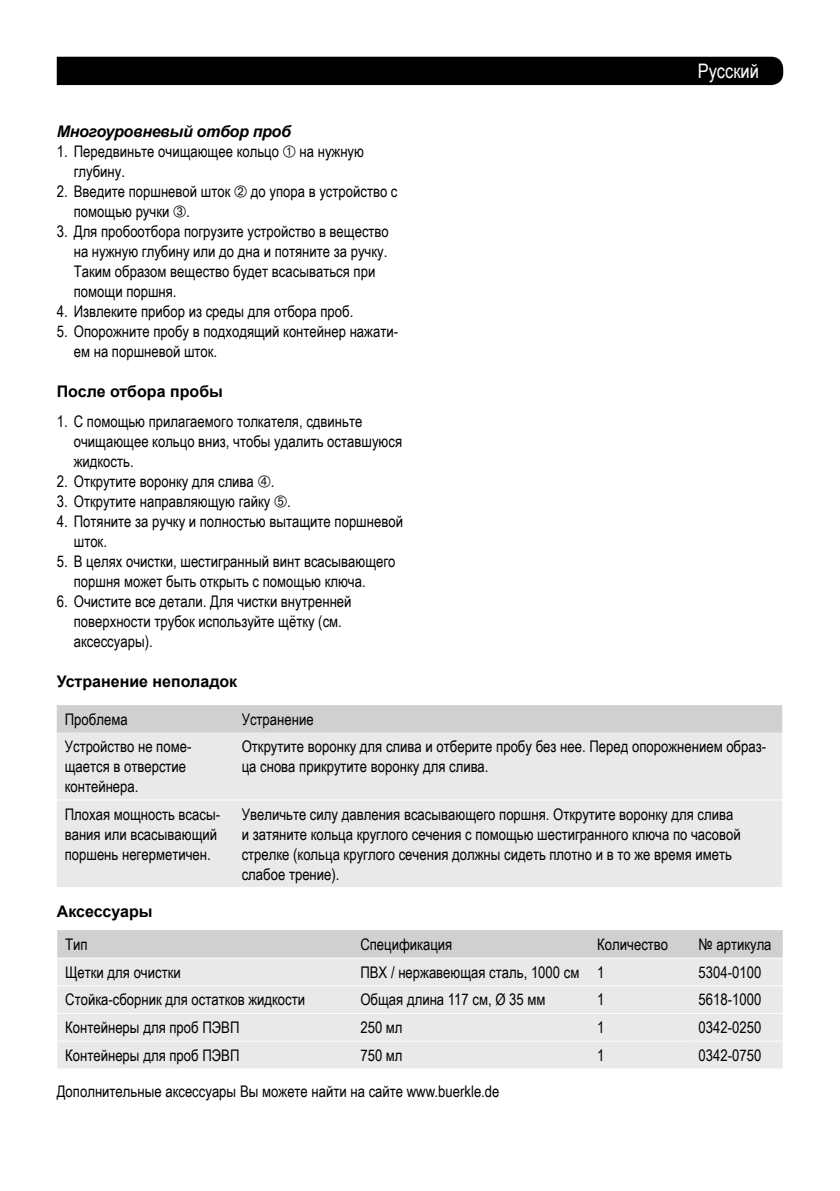
<style>
.page{position:relative;width:840px;height:1191px;background:#fff}
.page>*{position:absolute;margin:0;border:0;box-sizing:border-box;transform-origin:0 0}
.t1{font:20px "Arial Narrow";color:#fff}
.t2{font:16px/20px "Arial Narrow";color:#000}
.t3{font:700 16px "Arial";color:#000}
.t4{font:italic 700 16px "Arial";letter-spacing:-.02em;color:#000}
</style>
<div class="page">
<div style="left:57px;top:57px;width:725px;height:28px;background:#000"></div>
<div style="left:57px;top:705px;width:724px;height:27px;background:#d0d0d0"></div>
<div style="left:57px;top:732px;width:724px;height:155px;background:#e9e9e9"></div>
<hr style="left:57px;top:799px;width:176px;height:1px;background:#fff">
<hr style="left:233px;top:799px;width:548px;height:1px;background:#fff">
<div style="left:57px;top:930px;width:725px;height:27px;background:#d0d0d0"></div>
<div style="left:57px;top:958px;width:725px;height:110px;background:#e9e9e9"></div>
<hr style="left:57px;top:985px;width:295px;height:1px;background:#fff">
<hr style="left:352px;top:985px;width:237px;height:1px;background:#fff">
<hr style="left:589px;top:985px;width:101px;height:1px;background:#fff">
<hr style="left:690px;top:985px;width:92px;height:1px;background:#fff">
<hr style="left:57px;top:1013px;width:295px;height:1px;background:#fff">
<hr style="left:352px;top:1013px;width:237px;height:1px;background:#fff">
<hr style="left:589px;top:1013px;width:101px;height:1px;background:#fff">
<hr style="left:690px;top:1013px;width:92px;height:1px;background:#fff">
<hr style="left:57px;top:1040px;width:295px;height:1px;background:#fff">
<hr style="left:352px;top:1040px;width:237px;height:1px;background:#fff">
<hr style="left:589px;top:1040px;width:101px;height:1px;background:#fff">
<hr style="left:690px;top:1040px;width:92px;height:1px;background:#fff">
<p class="t4" style="left:57px;top:120px;width:235px">Многоуровневый отбор проб</p>
<p class="t2" style="left:57px;top:140px;width:224px">1. Передвиньте очищающее кольцо</p>
<p class="t2" style="left:299px;top:140px;width:66px">на нужную</p>
<p class="t2" style="left:74px;top:160px;width:53px">глубину.</p>
<p class="t2" style="left:57px;top:180px;width:175px">2. Введите поршневой шток</p>
<p class="t2" style="left:251px;top:180px;width:148px">до упора в устройство с</p>
<p class="t2" style="left:74px;top:200px;width:118px">помощью ручки .</p>
<p class="t2" style="left:74px;top:220px;width:316px;text-indent:-17px">3. Для пробоотбора погрузите устройство в вещество на нужную глубину или до дна и потяните за ручку.<br>Таким образом вещество будет всасываться при помощи поршня.</p>
<p class="t2" style="left:57px;top:300px;width:298px">4. Извлеките прибор из среды для отбора проб.</p>
<p class="t2" style="left:74px;top:320px;width:325px;text-indent:-17px">5. Опорожните пробу в подходящий контейнер нажати&shy;ем на поршневой шток.</p>
<p class="t3" style="left:57px;top:380px;width:168px">После отбора пробы</p>
<p class="t2" style="left:74px;top:410px;width:329px;text-indent:-17px">1. С помощью прилагаемого толкателя, сдвиньте очищающее кольцо вниз, чтобы удалить оставшуюся жидкость.</p>
<p class="t2" style="left:57px;top:470px;width:219px">2. Открутите воронку для слива .</p>
<p class="t2" style="left:57px;top:490px;width:235px">3. Открутите направляющую гайку .</p>
<p class="t2" style="left:74px;top:510px;width:330px;text-indent:-17px">4. Потяните за ручку и полностью вытащите поршневой шток.</p>
<p class="t2" style="left:74px;top:550px;width:323px;text-indent:-17px">5. В целях очистки, шестигранный винт всасывающего поршня может быть открыть с помощью ключа.</p>
<p class="t2" style="left:74px;top:590px;width:279px;text-indent:-17px">6. Очистите все детали. Для чистки внутренней поверхности трубок используйте щётку (см. аксессуары).</p>
<p class="t3" style="left:57px;top:670px;width:182px">Устранение неполадок</p>
<p class="t1" style="left:697px;top:56px;width:62px">Русский</p>
<p class="t2" style="left:65px;top:708px;width:64px">Проблема</p>
<p class="t2" style="left:241px;top:708px;width:73px">Устранение</p>
<p class="t2" style="left:65px;top:735px;width:128px">Устройство не поме&shy;щается в отверстие контейнера.</p>
<p class="t2" style="left:241px;top:735px;width:525px">Открутите воронку для слива и отберите пробу без нее. Перед опорожнением образ&shy;ца снова прикрутите воронку для слива.</p>
<p class="t2" style="left:65px;top:803px;width:157px">Плохая мощность всасы&shy;вания или всасывающий поршень негерметичен.</p>
<p class="t2" style="left:241px;top:803px;width:500px">Увеличьте силу давления всасывающего поршня. Открутите воронку для слива и затяните кольца круглого сечения с помощью шестигранного ключа по часовой стрелке (кольца круглого сечения должны сидеть плотно и в то же время иметь слабое трение).</p>
<p class="t3" style="left:57px;top:900px;width:97px">Аксессуары</p>
<p class="t2" style="left:65px;top:933px;width:24px">Тип</p>
<p class="t2" style="left:360px;top:933px;width:93px">Спецификация</p>
<p class="t2" style="left:597px;top:933px;width:72px">Количество</p>
<p class="t2" style="left:698px;top:933px;width:74px">№ артикула</p>
<p class="t2" style="left:65px;top:961px;width:117px">Щетки для очистки</p>
<p class="t2" style="left:360px;top:961px;width:245px">ПВХ / нержавеющая сталь, 1000 см 1</p>
<p class="t2" style="left:698px;top:961px;width:64px">5304-0100</p>
<p class="t2" style="left:65px;top:989px;width:241px">Стойка-сборник для остатков жидкости</p>
<p class="t2" style="left:360px;top:989px;width:186px">Общая длина 117 см, Ø 35 мм</p>
<p class="t2" style="left:597px;top:989px;width:9px">1</p>
<p class="t2" style="left:698px;top:989px;width:64px">5618-1000</p>
<p class="t2" style="left:65px;top:1016px;width:176px">Контейнеры для проб ПЭВП</p>
<p class="t2" style="left:360px;top:1016px;width:44px">250 мл</p>
<p class="t2" style="left:597px;top:1016px;width:9px">1</p>
<p class="t2" style="left:698px;top:1016px;width:64px">0342-0250</p>
<p class="t2" style="left:65px;top:1044px;width:176px">Контейнеры для проб ПЭВП</p>
<p class="t2" style="left:360px;top:1044px;width:44px">750 мл</p>
<p class="t2" style="left:597px;top:1044px;width:9px">1</p>
<p class="t2" style="left:698px;top:1044px;width:64px">0342-0750</p>
<p class="t2" style="left:57px;top:1080px;width:444px">Дополнительные аксессуары Вы можете найти на сайте www.buerkle.de</p>
</div>
